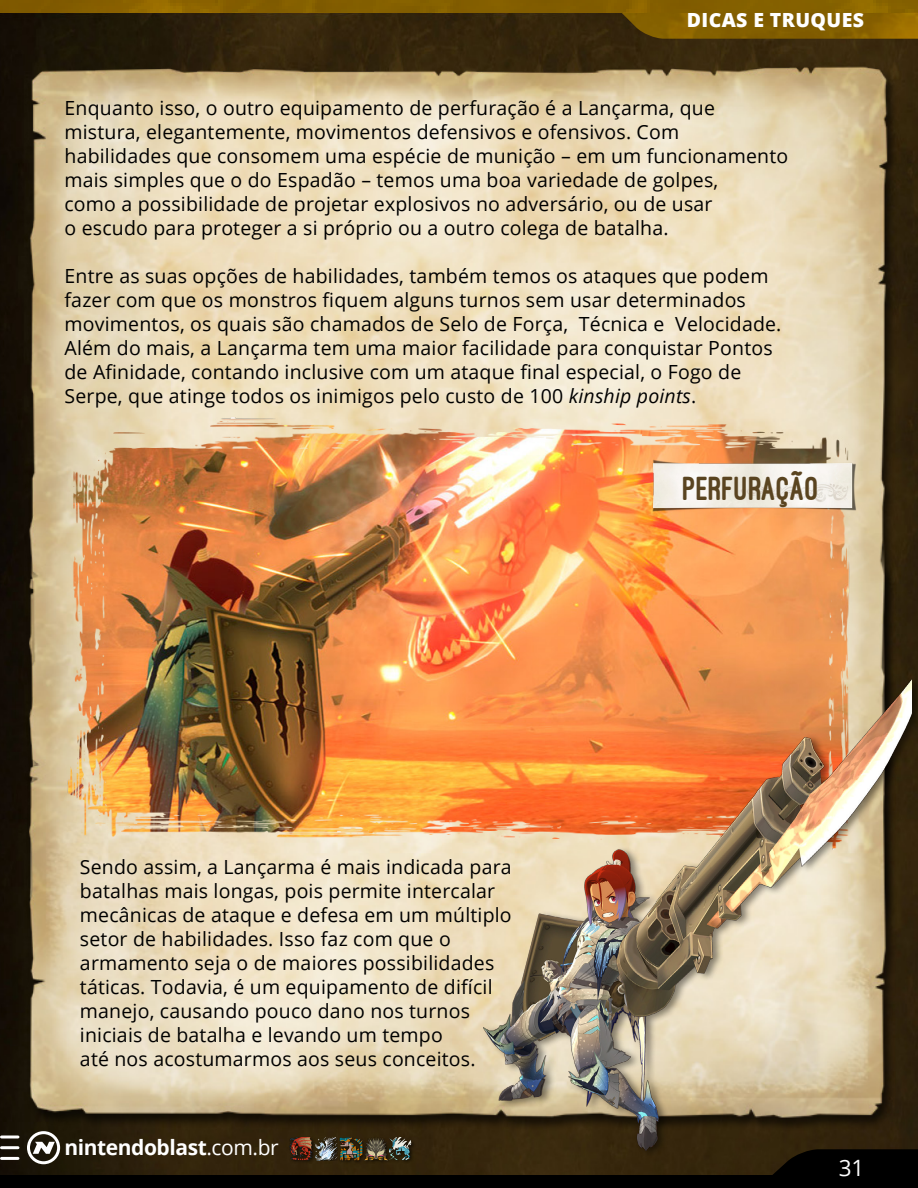
<style>
.page{position:relative;width:918px;height:1188px;background:#fff}
.page>*{position:absolute;margin:0;border:0;box-sizing:border-box;transform-origin:0 0}
.t1{font:800 34.5px "Ostrich Sans";color:#5a4420}
.t2{font:22.5px "Open Sans";color:#fff}
.t3{font:700 21px "Open Sans";letter-spacing:-.02em;color:#fff}
.t4{font:19.5px/24px "Open Sans";letter-spacing:.01em;color:#000}
.t5{font:800 19.5px "Open Sans";letter-spacing:.02em;color:#fff}
.s1{font-style:italic}
.s2{font-weight:400}
</style>
<div class="page">
<img style="left:0;top:0;width:918px;height:1175px">
<img style="left:26px;top:65px;width:872px;height:468px">
<img style="left:26px;top:533px;width:872px;height:598px">
<img style="left:56px;top:417px;width:793px;height:432px">
<div style="left:483px;top:676px;width:435px;height:483px;background:#34250c"></div>
<img style="left:484px;top:650px;width:428px;height:501px">
<img style="left:642px;top:459px;width:222px;height:53px">
<div style="left:27px;top:1131px;width:33px;height:33px;border:3px solid #fff;border-radius:50%"></div>
<svg style="left:33px;top:1142px;width:22px;height:12px"></svg>
<img style="left:615px;top:0;width:303px;height:39px">
<div style="left:0;top:1175px;width:918px;height:13px;background:#000"></div>
<svg style="left:764px;top:1149px;width:154px;height:26px;background:#080601"></svg>
<svg style="left:2px;top:1136px;width:16px;height:2px"></svg>
<hr style="left:2px;top:1146px;width:16px;height:3px;background:#fff">
<hr style="left:2px;top:1157px;width:16px;height:3px;background:#fff">
<div style="left:288px;top:1136px;width:28px;height:28px;background:#2d200a"></div>
<img style="left:290px;top:1137px;width:23px;height:23px">
<div style="left:338px;top:1137px;width:28px;height:27px;background:#000;opacity:.75"></div>
<img style="left:338px;top:1137px;width:24px;height:23px">
<div style="left:315px;top:1137px;width:23px;height:23px;background:#000;opacity:.75"></div>
<div style="left:363px;top:1136px;width:28px;height:28px;background:#000;opacity:.75"></div>
<img style="left:364px;top:1137px;width:24px;height:23px">
<div style="left:388px;top:1136px;width:27px;height:27px;background:#000;opacity:.75"></div>
<p class="t5" style="left:687px;top:6px;width:179px">DICAS E TRUQUES</p>
<p class="t4" style="left:64px;top:96px;width:725px">Enquanto isso, o outro equipamento de perfuração é a Lançarma, que mistura, elegantemente, movimentos defensivos e ofensivos. Com habilidades que consomem uma espécie de munição – em um funcionamento mais simples que o do Espadão – temos uma boa variedade de golpes,<br>como a possibilidade de projetar explosivos no adversário, ou de usar<br>o escudo para proteger a si próprio ou a outro colega de batalha.</p>
<p class="t4" style="left:64px;top:264px;width:719px">Entre as suas opções de habilidades, também temos os ataques que podem fazer com que os monstros fiquem alguns turnos sem usar determinados movimentos, os quais são chamados de Selo de Força, Técnica e Velocidade.<br>Além do mais, a Lançarma tem uma maior facilidade para conquistar Pontos de Afinidade, contando inclusive com um ataque final especial, o Fogo de Serpe, que atinge todos os inimigos pelo custo de 100 <span class="s1">kinship points</span>.</p>
<p class="t4" style="left:80px;top:855px;width:433px">Sendo assim, a Lançarma é mais indicada para batalhas mais longas, pois permite intercalar mecânicas de ataque e defesa em um múltiplo setor de habilidades. Isso faz com que o armamento seja o de maiores possibilidades táticas. Todavia, é um equipamento de difícil manejo, causando pouco dano nos turnos iniciais de batalha e levando um tempo<br>até nos acostumarmos aos seus conceitos.</p>
<p class="t3" style="left:64px;top:1132px;width:216px">nintendoblast<span class="s2">.com.br</span></p>
<h1 class="t1" style="left:683px;top:470px;width:138px">PERFURAÇÃO</h1>
<p class="t2" style="left:839px;top:1153px;width:27px">31</p>
</div>
